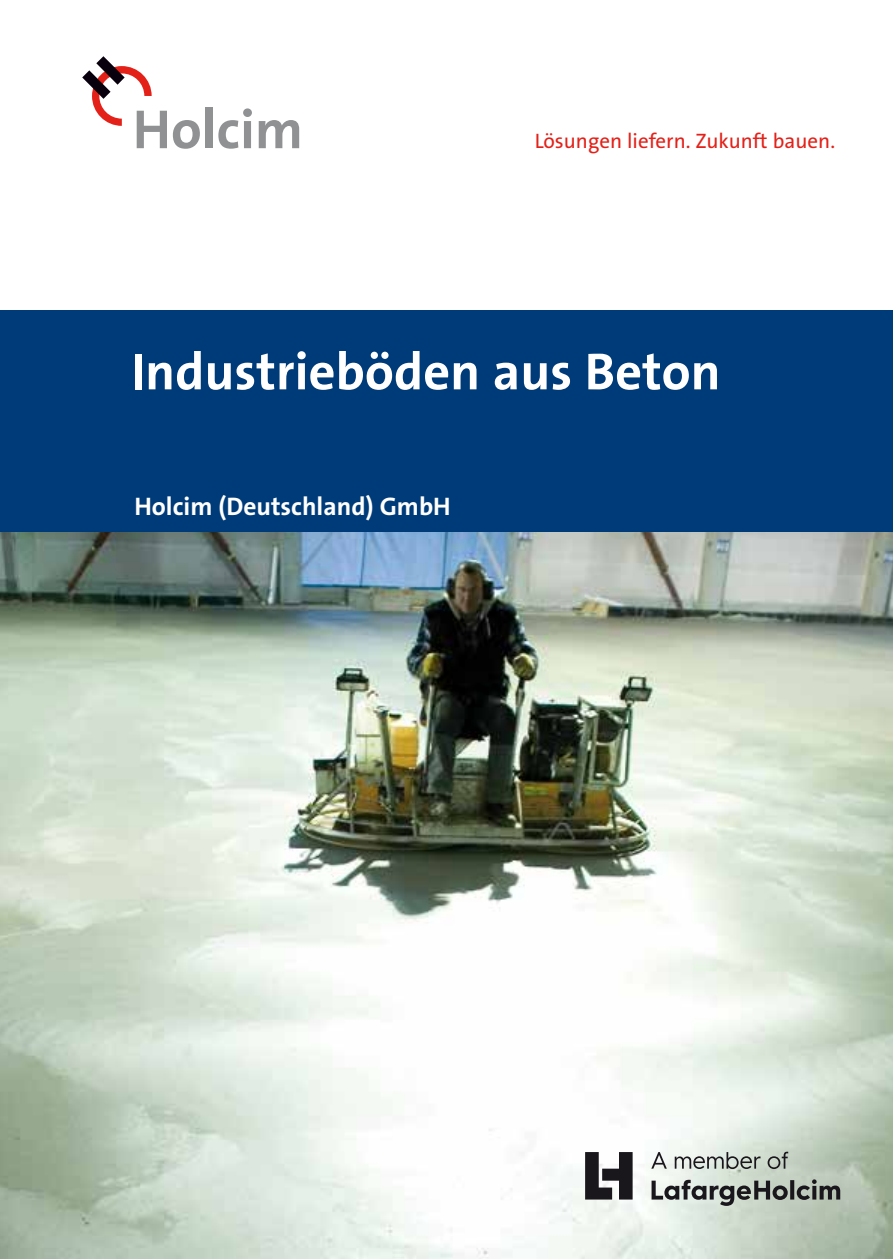
<style>
.page{position:relative;width:893px;height:1259px;background:#fff}
.page>*{position:absolute;margin:0;border:0;box-sizing:border-box;transform-origin:0 0}
.t1{font:700 52.5px "The Sans B7";color:#fff}
.t2{font:700 25.5px "The Sans B7";color:#fff}
.t3{font:21px "The Sans B5 Plain";color:#e32119}
</style>
<div class="page">
<img style="left:0;top:531px;width:893px;height:728px">
<div style="left:0;top:310px;width:893px;height:221px;background:#003b79"></div>
<svg style="left:173px;top:120px;width:27px;height:29px"></svg>
<div style="left:206px;top:108px;width:7px;height:40px;background:#8f9193"></div>
<svg style="left:218px;top:120px;width:20px;height:29px"></svg>
<div style="left:244px;top:121px;width:7px;height:27px;background:#8f9193"></div>
<div style="left:243px;top:108px;width:9px;height:9px;background:#8f9193;border-radius:50%"></div>
<svg style="left:259px;top:120px;width:40px;height:28px"></svg>
<svg style="left:82px;top:56px;width:85px;height:92px"></svg>
<svg style="left:585px;top:1152px;width:48px;height:47px"></svg>
<svg style="left:652px;top:1179px;width:188px;height:27px;background:#959c95"></svg>
<svg style="left:651px;top:1151px;width:137px;height:18px"></svg>
<p class="t3" style="left:535px;top:130px;width:302px">Lösungen liefern. Zukunft bauen.</p>
<p class="t1" style="left:131px;top:343px;width:591px">Industrieböden aus Beton</p>
<p class="t2" style="left:134px;top:492px;width:318px">Holcim (Deutschland) GmbH</p>
</div>
